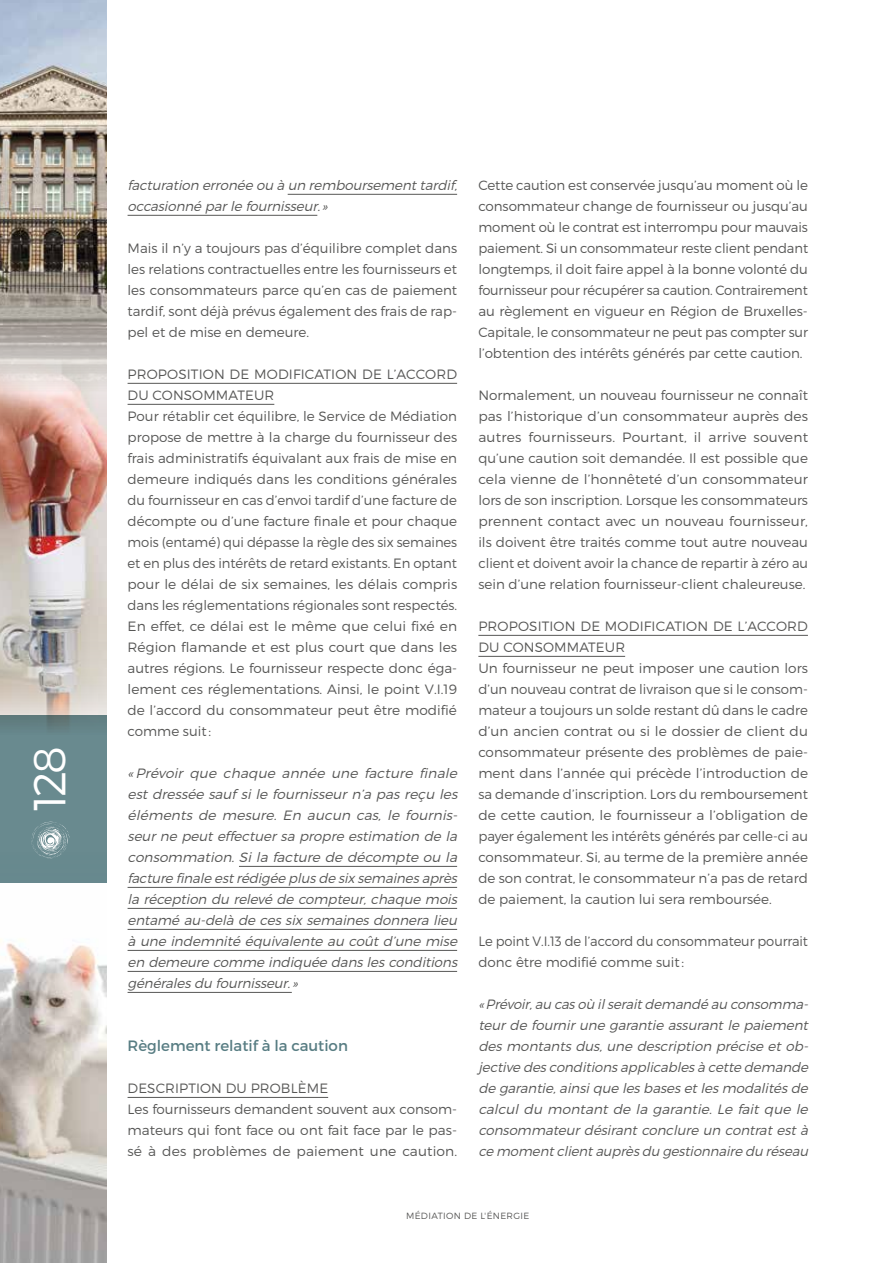
<style>
.page{position:relative;width:893px;height:1263px;background:#fff}
.page>*{position:absolute;margin:0;border:0;box-sizing:border-box;transform-origin:0 0}
.t1{font:300 45px "Montserrat";color:#fff}
.t2{font:15px "Montserrat";color:#587d83}
.t3{font:300 13.5px/21px "Montserrat";color:#575756}
.t4{font:italic 300 13.5px/21px "Montserrat";letter-spacing:-.015em;color:#575756;text-align:justify}
.t5{font:300 9px "Montserrat";letter-spacing:.04em;color:#575756}
</style>
<div class="page">
<img style="left:0;top:393px;width:106px;height:322px">
<img style="left:0;top:0;width:106px;height:393px">
<img style="left:0;top:939px;width:106px;height:324px">
<div style="left:0;top:715px;width:106px;height:168px;background:#698a8f"></div>
<svg style="left:31px;top:821px;width:39px;height:38px"></svg>
<hr style="left:288px;top:194px;width:169px;height:1px;background:#575756">
<hr style="left:128px;top:215px;width:189px;height:1px;background:#575756">
<hr style="left:128px;top:383px;width:329px;height:1px;background:#575756">
<hr style="left:128px;top:404px;width:146px;height:1px;background:#575756">
<hr style="left:239px;top:866px;width:218px;height:1px;background:#575756">
<hr style="left:128px;top:887px;width:329px;height:1px;background:#575756">
<hr style="left:128px;top:908px;width:329px;height:1px;background:#575756">
<hr style="left:128px;top:929px;width:329px;height:1px;background:#575756">
<hr style="left:128px;top:950px;width:329px;height:1px;background:#575756">
<hr style="left:128px;top:971px;width:329px;height:1px;background:#575756">
<hr style="left:128px;top:992px;width:164px;height:1px;background:#575756">
<hr style="left:128px;top:1097px;width:200px;height:1px;background:#575756">
<hr style="left:478px;top:635px;width:330px;height:1px;background:#575756">
<hr style="left:478px;top:656px;width:147px;height:1px;background:#575756">
<h1 class="t1" style="left:22px;top:811px;width:67px;rotate:-90deg">128</h1>
<p class="t4" style="left:128px;top:174px;width:334px">facturation erronée ou à un remboursementtardif, occasionné parle fournisseur. »</p>
<p class="t3" style="left:128px;top:237px;width:331px;text-align:justify">Mais il n’y a toujours pas d’équilibre complet dans les relations contractuelles entre les fournisseurs et les consommateurs parce qu’en cas de paiement tardif, sont déjà prévus également des frais de rap&shy;pel et de mise en demeure.</p>
<p class="t3" style="left:128px;top:363px;width:331px">PROPOSITION DE MODIFICATION DE L’ACCORD DU CONSOMMATEUR<br>Pour rétablir cet équilibre, le Service de Médiation propose de mettre à la charge du fournisseur des frais administratifs équivalant aux frais de mise en demeure indiqués dans les conditions générales du fournisseur en cas d’envoi tardif d’une facture de décompte ou d’une facture finale et pour chaque mois (entamé) qui dépasse la règle des six semaines et en plus des intérêts de retard existants. En optant pour le délai de six semaines, les délais compris dans les réglementations régionales sont respectés.<br>En effet, ce délai est le même que celui fixé en Région flamande et est plus court que dans les autres régions. Le fournisseur respecte donc éga&shy;lement ces réglementations. Ainsi, le point V.I.19 de l’accord du consommateur peut être modifié comme suit:</p>
<p class="t4" style="left:128px;top:762px;width:335px">«Prévoir que chaque année une facture finale est dressée sauf si le fournisseur n’a pas reçu les éléments de mesure. En aucun cas, le fournis&shy;seur ne peut effectuer sa propre estimation de la consommation. Si la facture de décompte ou la facture finale estrédigée plusde six semainesaprès la réception du relevé de compteur, chaque mois entamé au-delà de ces six semaines donnera lieu à une indemnité équivalente au coût d’une mise en demeure comme indiquée danslesconditions généralesdu fournisseur. »</p>
<p class="t2" style="left:128px;top:1036px;width:222px">Règlement relatif à la caution</p>
<p class="t3" style="left:128px;top:1077px;width:331px">DESCRIPTION DU PROBLÈME<br>Les fournisseurs demandent souvent aux consom&shy;mateurs qui font face ou ont fait face par le pas&shy;sé à des problèmes de paiement une caution.</p>
<p class="t3" style="left:478px;top:174px;width:331px;text-align:justify">Cette caution est conservée jusqu’au moment où le consommateur change de fournisseur ou jusqu’au moment où le contrat est interrompu pour mauvais paiement. Si un consommateur reste client pendant longtemps, il doit faire appel à la bonne volonté du fournisseur pour récupérer sa caution. Contrairement au règlement en vigueur en Région de Bruxelles-Capitale, le consommateur ne peut pas compter sur l’obtention des intérêts générés par cette caution.</p>
<p class="t3" style="left:478px;top:384px;width:331px;text-align:justify">Normalement, un nouveau fournisseur ne connaît pas l’historique d’un consommateur auprès des autres fournisseurs. Pourtant, il arrive souvent qu’une caution soit demandée. Il est possible que cela vienne de l’honnêteté d’un consommateur lors de son inscription. Lorsque les consommateurs prennent contact avec un nouveau fournisseur, ils doivent être traités comme tout autre nouveau client et doivent avoir la chance de repartir à zéro au sein d’une relation fournisseur-client chaleureuse.</p>
<p class="t3" style="left:478px;top:615px;width:331px">PROPOSITION DE MODIFICATION DE L’ACCORD DU CONSOMMATEUR<br>Un fournisseur ne peut imposer une caution lors d’un nouveau contrat de livraison que si le consom&shy;mateur a toujours un solde restant dû dans le cadre d’un ancien contrat ou si le dossier de client du consommateur présente des problèmes de paie&shy;ment dans l’année qui précède l’introduction de sa demande d’inscription. Lors du remboursement de cette caution, le fournisseur a l’obligation de payer également les intérêts générés par celle-ci au consommateur. Si, au terme de la première année de son contrat, le consommateur n’a pas de retard de paiement, la caution lui sera remboursée.</p>
<p class="t3" style="left:478px;top:930px;width:331px">Le point V.I.13 de l’accord du consommateur pourrait donc être modifié comme suit:</p>
<p class="t4" style="left:478px;top:993px;width:335px">«Prévoir,au casoù ilseraitdemandé au consomma&shy;teur de fournir une garantie assurant le paiement des montants dus, une description précise et ob&shy;jective desconditionsapplicablesà cette demande de garantie,ainsique lesbasesetlesmodalitésde calcul du montant de la garantie. Le fait que le consommateur désirant conclure un contrat est à ce momentclientauprèsdu gestionnaire du réseau</p>
<p class="t5" style="left:406px;top:1210px;width:125px">MÉDIATION DE L'ÉNERGIE</p>
</div>
